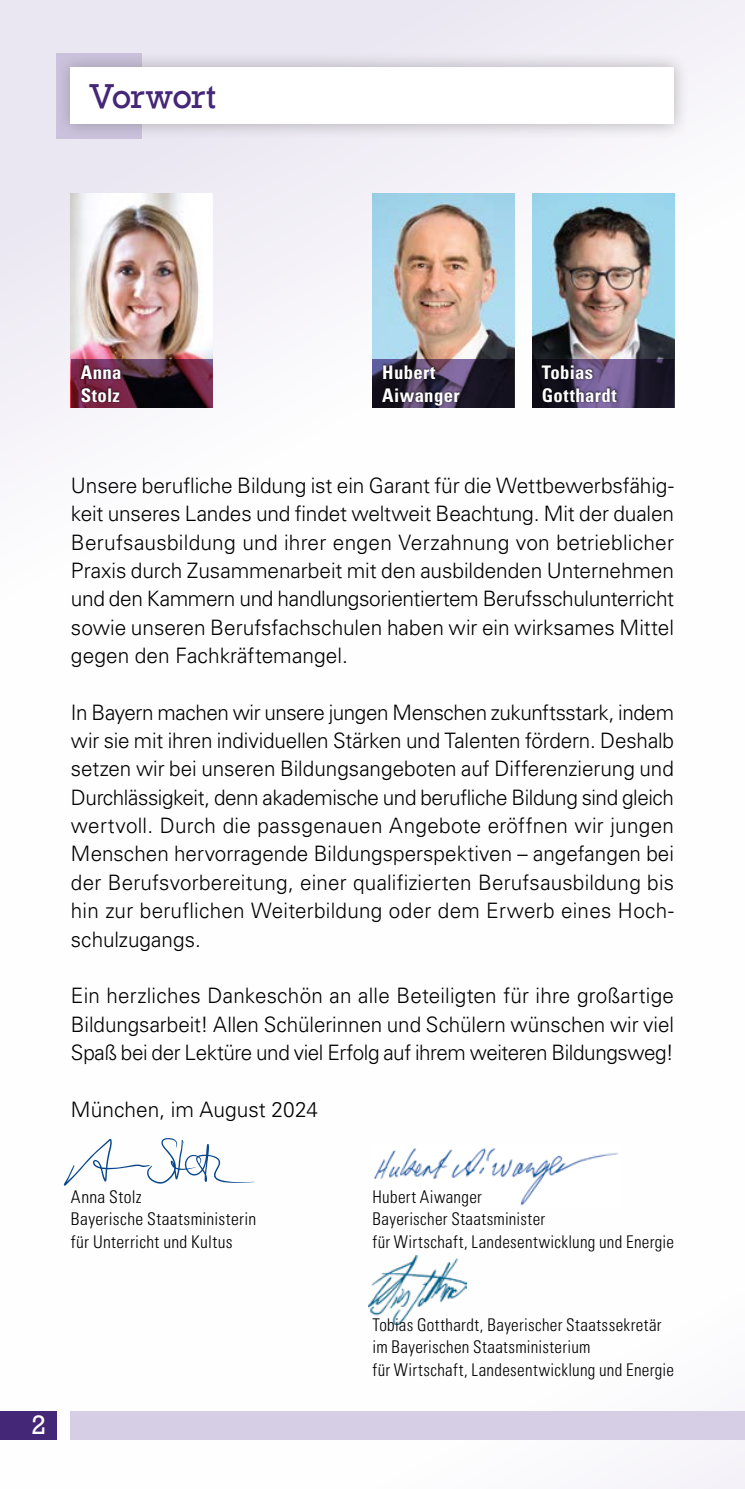
<style>
.page{position:relative;width:745px;height:1489px;background:#fff}
.page>*{position:absolute;margin:0;border:0;box-sizing:border-box;transform-origin:0 0}
.t1{font:32.5px "Rockwell";letter-spacing:-.02em;color:#452778}
.t2{font:25px "Rockwell";color:#fff}
.t3{font:300 21.25px/28.2px "Univers LT Pro 45";color:#000;text-align:justify}
.t4{font:700 condensed 18.75px/22.5px "Univers LT Pro";letter-spacing:.015em;color:#fff}
.t5{font:300 condensed 17.5px/22.5px "Univers LT Pro";letter-spacing:.02em;color:#000}
</style>
<div class="page">
<div style="left:0;top:0;width:744px;height:748px;background:linear-gradient(to bottom,#edeaf4,#fff)"></div>
<div style="left:0;top:1410px;width:57px;height:29px;background:#452778"></div>
<div style="left:71px;top:1410px;width:673px;height:29px;background:#d5cee4"></div>
<img style="left:71px;top:193px;width:142px;height:166px">
<svg style="left:71px;top:359px;width:142px;height:48px;background:#431c2e"></svg>
<div style="left:78px;top:363px;width:45px;height:40px;background:#000;opacity:.8"></div>
<img style="left:372px;top:193px;width:142px;height:166px">
<img style="left:531px;top:193px;width:142px;height:166px">
<svg style="left:372px;top:359px;width:142px;height:48px;background:#272034"></svg>
<svg style="left:531px;top:359px;width:142px;height:48px;background:#382f4a"></svg>
<div style="left:379px;top:363px;width:82px;height:44px;background:#000;opacity:.8"></div>
<div style="left:539px;top:363px;width:79px;height:40px;background:#000;opacity:.8"></div>
<div style="left:56px;top:52px;width:633px;height:88px;background:#706f6f;opacity:.5"></div>
<svg style="left:57px;top:53px;width:616px;height:85px"></svg>
<img style="left:373px;top:1147px;width:245px;height:59px">
<img style="left:368px;top:1255px;width:98px;height:69px">
<svg style="left:64px;top:1138px;width:190px;height:47px"></svg>
<h1 class="t1" style="left:89px;top:76px;width:129px">Vorwort</h1>
<p class="t4" style="left:81px;top:361px;width:42px">Anna<br>Stolz</p>
<p class="t4" style="left:382px;top:361px;width:79px">Hubert<br>Aiwanger</p>
<p class="t4" style="left:541px;top:361px;width:76px">Tobias<br>Gotthardt</p>
<p class="t3" style="left:71px;top:470px;width:604px">Unsere berufliche Bildung ist ein Garant für die Wettbewerbsfähig&shy;keit unseres Landes und findet weltweit Beachtung. Mit der dualen Berufsausbildung und ihrer engen Verzahnung von betrieblicher Praxis durch Zusammenarbeit mit den ausbildenden Unternehmen und den Kammern und handlungsorientiertem Berufsschulunterricht sowie unseren Berufsfachschulen haben wir ein wirksames Mittel gegen den Fachkräftemangel.</p>
<p class="t3" style="left:71px;top:697px;width:604px">In Bayern machen wir unsere jungen Menschen zukunftsstark, indem wir sie mit ihren individuellen Stärken und Talenten fördern. Deshalb setzen wir bei unseren Bildungsangeboten auf Differenzierung und Durchlässigkeit, denn akademische und berufliche Bildung sind gleich wertvoll. Durch die passgenauen Angebote eröffnen wir jungen Menschen hervorragende Bildungsperspektiven – angefangen bei der Berufsvorbereitung, einer qualifizierten Berufsausbildung bis hin zur beruflichen Weiterbildung oder dem Erwerb eines Hoch&shy;schulzugangs.</p>
<p class="t3" style="left:71px;top:981px;width:604px">Ein herzliches Dankeschön an alle Beteiligten für ihre großartige Bildungsarbeit! Allen Schülerinnen und Schülern wünschen wir viel Spaß bei der Lektüre und viel Erfolg auf ihrem weiteren Bildungsweg!</p>
<p class="t3" style="left:71px;top:1094px;width:248px">München, im August 2024</p>
<p class="t5" style="left:71px;top:1184px;width:186px">Anna Stolz<br>Bayerische Staatsministerin für Unterricht und Kultus</p>
<p class="t2" style="left:31px;top:1409px;width:16px">2</p>
<p class="t5" style="left:372px;top:1184px;width:303px">Hubert Aiwanger<br>Bayerischer Staatsminister<br>für Wirtschaft, Landesentwicklung und Energie</p>
<p class="t5" style="left:372px;top:1311px;width:303px">Tobias Gotthardt, Bayerischer Staatssekretär im Bayerischen Staatsministerium<br>für Wirtschaft, Landesentwicklung und Energie</p>
</div>
